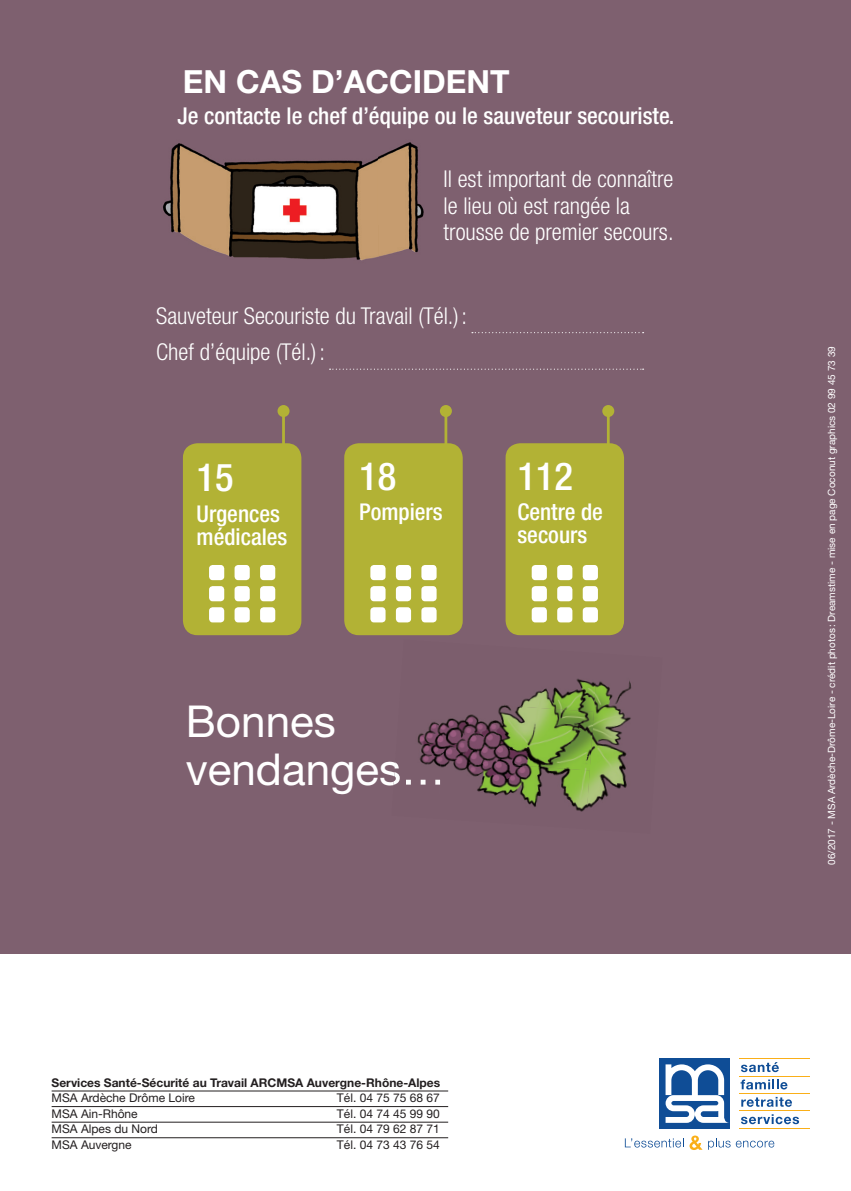
<style>
.page{position:relative;width:851px;height:1191px;background:#fff}
.page>*{position:absolute;margin:0;border:0;box-sizing:border-box;transform-origin:0 0}
.t1{font:44px/48px "Helvetica Neue";color:#fff}
.t2{font:500 condensed 38.6px "Helvetica Neue";color:#fff}
.t3{font:700 31.8px "Helvetica Neue";color:#fff}
.t4{font:300 condensed 23.2px/26.2px "Helvetica Neue";color:#fff}
.t5{font:500 condensed 23.2px/23.2px "Helvetica Neue";color:#fff}
.t6{font:12px "Helvetica Neue";color:#231f20}
.t7{font:700 12px "Helvetica Neue";color:#231f20}
.t8{font:10px "Helvetica Neue";color:#fff}
</style>
<div class="page">
<div style="left:0;top:0;width:850px;height:953px;background:#7e606f"></div>
<svg style="left:741px;top:1062px;width:37px;height:10px"></svg>
<svg style="left:740px;top:1079px;width:47px;height:10px"></svg>
<svg style="left:741px;top:1096px;width:51px;height:10px"></svg>
<svg style="left:741px;top:1114px;width:58px;height:10px"></svg>
<hr style="left:739px;top:1058px;width:70px;height:1px;background:#faaf18">
<hr style="left:739px;top:1075px;width:70px;height:1px;background:#faaf18">
<hr style="left:739px;top:1093px;width:70px;height:1px;background:#faaf18">
<hr style="left:739px;top:1110px;width:70px;height:1px;background:#faaf18">
<hr style="left:739px;top:1127px;width:70px;height:1px;background:#faaf18">
<div style="left:659px;top:1058px;width:70px;height:70px;background:#0f4d96"></div>
<svg style="left:665px;top:1064px;width:62px;height:58px"></svg>
<svg style="left:624px;top:1138px;width:58px;height:9px"></svg>
<svg style="left:689px;top:1135px;width:13px;height:15px"></svg>
<svg style="left:708px;top:1138px;width:66px;height:11px"></svg>
<svg style="left:472px;top:332px;width:171px;height:1px"></svg>
<svg style="left:329px;top:369px;width:314px;height:1px"></svg>
<div style="left:183px;top:443px;width:118px;height:192px;background:#b2b235;border-radius:15px"></div>
<div style="left:344px;top:443px;width:118px;height:192px;background:#b2b235;border-radius:15px"></div>
<div style="left:505px;top:443px;width:119px;height:192px;background:#b2b235;border-radius:15px"></div>
<div style="left:209px;top:565px;width:15px;height:15px;background:#fff;border-radius:4px"></div>
<div style="left:234px;top:565px;width:16px;height:15px;background:#fff;border-radius:4px"></div>
<div style="left:260px;top:565px;width:15px;height:15px;background:#fff;border-radius:4px"></div>
<div style="left:209px;top:586px;width:15px;height:15px;background:#fff;border-radius:4px"></div>
<div style="left:234px;top:586px;width:16px;height:15px;background:#fff;border-radius:4px"></div>
<div style="left:260px;top:586px;width:15px;height:15px;background:#fff;border-radius:4px"></div>
<div style="left:209px;top:607px;width:15px;height:15px;background:#fff;border-radius:4px"></div>
<div style="left:234px;top:607px;width:16px;height:15px;background:#fff;border-radius:4px"></div>
<div style="left:260px;top:607px;width:15px;height:15px;background:#fff;border-radius:4px"></div>
<div style="left:370px;top:565px;width:15px;height:15px;background:#fff;border-radius:4px"></div>
<div style="left:396px;top:565px;width:15px;height:15px;background:#fff;border-radius:4px"></div>
<div style="left:421px;top:565px;width:15px;height:15px;background:#fff;border-radius:4px"></div>
<div style="left:370px;top:586px;width:15px;height:15px;background:#fff;border-radius:4px"></div>
<div style="left:396px;top:586px;width:15px;height:15px;background:#fff;border-radius:4px"></div>
<div style="left:421px;top:586px;width:15px;height:15px;background:#fff;border-radius:4px"></div>
<div style="left:370px;top:607px;width:15px;height:15px;background:#fff;border-radius:4px"></div>
<div style="left:396px;top:607px;width:15px;height:15px;background:#fff;border-radius:4px"></div>
<div style="left:421px;top:607px;width:15px;height:15px;background:#fff;border-radius:4px"></div>
<div style="left:531px;top:565px;width:16px;height:15px;background:#fff;border-radius:4px"></div>
<div style="left:557px;top:565px;width:15px;height:15px;background:#fff;border-radius:4px"></div>
<div style="left:582px;top:565px;width:16px;height:15px;background:#fff;border-radius:4px"></div>
<div style="left:531px;top:586px;width:16px;height:15px;background:#fff;border-radius:4px"></div>
<div style="left:557px;top:586px;width:15px;height:15px;background:#fff;border-radius:4px"></div>
<div style="left:582px;top:586px;width:16px;height:15px;background:#fff;border-radius:4px"></div>
<div style="left:531px;top:607px;width:16px;height:15px;background:#fff;border-radius:4px"></div>
<div style="left:557px;top:607px;width:15px;height:15px;background:#fff;border-radius:4px"></div>
<div style="left:582px;top:607px;width:16px;height:15px;background:#fff;border-radius:4px"></div>
<hr style="left:282px;top:414px;width:3px;height:35px;background:#b2b235">
<div style="left:277px;top:405px;width:12px;height:12px;background:#b2b235;border-radius:50%"></div>
<hr style="left:444px;top:414px;width:3px;height:35px;background:#b2b235">
<div style="left:440px;top:405px;width:12px;height:12px;background:#b2b235;border-radius:50%"></div>
<hr style="left:606px;top:414px;width:3px;height:35px;background:#b2b235">
<div style="left:602px;top:405px;width:12px;height:12px;background:#b2b235;border-radius:50%"></div>
<img style="left:530px;top:678px;width:55px;height:20px">
<img style="left:585px;top:680px;width:47px;height:128px">
<img style="left:417px;top:698px;width:177px;height:72px">
<img style="left:440px;top:760px;width:149px;height:52px">
<img style="left:393px;top:753px;width:47px;height:32px">
<img style="left:163px;top:143px;width:93px;height:82px">
<img style="left:256px;top:157px;width:122px;height:68px">
<img style="left:378px;top:128px;width:46px;height:129px">
<img style="left:171px;top:225px;width:207px;height:36px">
<img style="left:387px;top:125px;width:24px;height:3px">
<hr style="left:52px;top:1090px;width:396px;height:1px;background:#231f20">
<hr style="left:52px;top:1106px;width:396px;height:1px;background:#231f20">
<hr style="left:52px;top:1121px;width:396px;height:1px;background:#231f20">
<hr style="left:52px;top:1137px;width:396px;height:1px;background:#231f20">
<h3 class="t3" style="left:183px;top:62px;width:328px">EN CAS D’ACCIDENT</h3>
<p class="t5" style="left:177px;top:104px;width:498px">Je contacte le chef d’équipe ou le sauveteur secouriste.</p>
<p class="t4" style="left:443px;top:166px;width:231px">Il est important de connaître le lieu où est rangée la trousse de premier secours.</p>
<p class="t4" style="left:156px;top:297px;width:312px;line-height:36.2px">Sauveteur Secouriste du Travail (Tél.) :<br>Chef d’équipe (Tél.) :</p>
<h2 class="t2" style="left:196px;top:455px;width:39px">15</h2>
<p class="t5" style="left:196px;top:502px;width:92px">Urgences médicales</p>
<h2 class="t2" style="left:359px;top:453px;width:39px">18</h2>
<p class="t5" style="left:359px;top:500px;width:85px">Pompiers</p>
<h2 class="t2" style="left:517px;top:453px;width:57px">112</h2>
<p class="t5" style="left:517px;top:500px;width:87px">Centre de secours</p>
<h1 class="t1" style="left:186px;top:696px;width:261px">Bonnes vendanges…</h1>
<p class="t7" style="left:52px;top:1075px;width:390px">Services Santé-Sécurité au Travail ARCMSA Auvergne-Rhône-Alpes</p>
<p class="t6" style="left:52px;top:1090px;width:145px">MSA Ardèche Drôme Loire</p>
<p class="t6" style="left:337px;top:1090px;width:104px">Tél. 04 75 75 68 67</p>
<p class="t6" style="left:52px;top:1106px;width:88px">MSA Ain-Rhône</p>
<p class="t6" style="left:337px;top:1106px;width:104px">Tél. 04 74 45 99 90</p>
<p class="t6" style="left:52px;top:1121px;width:108px">MSA Alpes du Nord</p>
<p class="t6" style="left:337px;top:1121px;width:104px">Tél. 04 79 62 87 71</p>
<p class="t6" style="left:52px;top:1137px;width:81px">MSA Auvergne</p>
<p class="t6" style="left:337px;top:1137px;width:104px">Tél. 04 73 43 76 54</p>
<p class="t8" style="left:825px;top:864px;width:520px;rotate:-90deg">06/2017 - MSA Ardèche-Drôme-Loire - crédit photos : Dreamstime - mise en page Coconut graphics 02 99 45 73 39</p>
</div>
